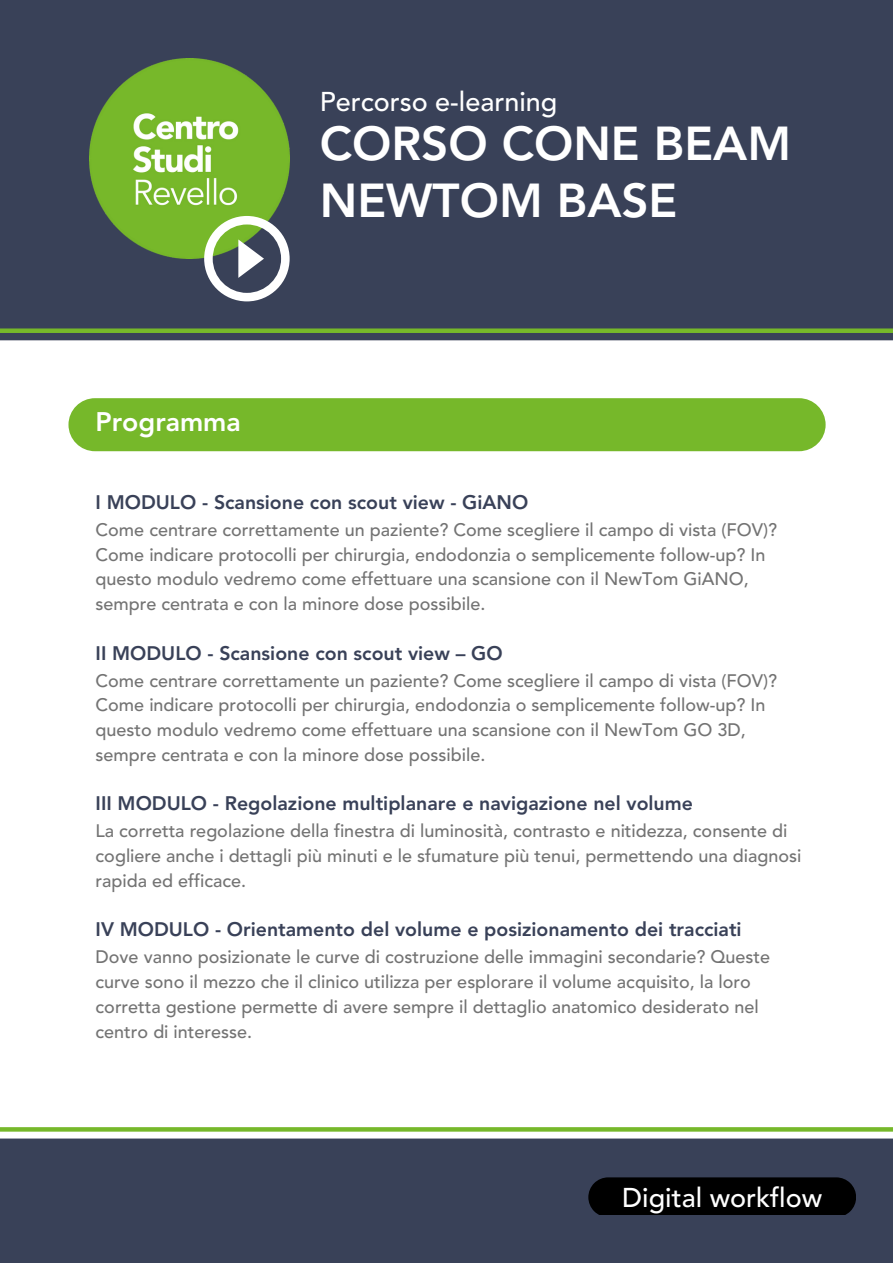
<style>
.page{position:relative;width:893px;height:1264px;background:#fff}
.page>*{position:absolute;margin:0;border:0;box-sizing:border-box;transform-origin:0 0}
.t1{font:800 47.25px/56.2px "Avenir LT Std";color:#fff}
.t2{font:500 27px "Avenir LT Std";color:#fff}
.t3{font:800 26.7px "Avenir LT Std";color:#fff}
.t4{font:800 19.5px "Avenir LT Std";color:#394158}
.t5{font:500 18px/24.8px "Avenir LT Std";color:#737373}
</style>
<div class="page">
<div style="left:0;top:0;width:892px;height:1262px;background:#394158"></div>
<img style="left:89px;top:58px;width:200px;height:200px">
<svg style="left:204px;top:216px;width:85px;height:85px"></svg>
<div style="left:0;top:340px;width:892px;height:798px;background:#fff"></div>
<div style="left:588px;top:1177px;width:268px;height:37px;background:#000"></div>
<svg style="left:0;top:1127px;width:892px;height:4px;background:#7bba32"></svg>
<div style="left:0;top:328px;width:892px;height:5px;background:#76b82a"></div>
<div style="left:68px;top:398px;width:757px;height:53px;background:#76b82a;border-radius:27px"></div>
<h2 class="t2" style="left:320px;top:91px;width:239px">Percorso e-learning</h2>
<h3 class="t3" style="left:96px;top:410px;width:147px">Programma</h3>
<h1 class="t1" style="left:320px;top:120px;width:473px">CORSO CONE BEAM<br>NEWTOM BASE</h1>
<p class="t4" style="left:96px;top:494px;width:434px">I MODULO - Scansione con scout view - GiANO</p>
<p class="t5" style="left:96px;top:519px;width:682px">Come centrare correttamente un paziente? Come scegliere il campo di vista (FOV)?<br>Come indicare protocolli per chirurgia, endodonzia o semplicemente follow-up? In questo modulo vedremo come effettuare una scansione con il NewTom GiANO, sempre centrata e con la minore dose possibile.</p>
<p class="t4" style="left:96px;top:645px;width:408px">II MODULO - Scansione con scout view – GO</p>
<p class="t5" style="left:96px;top:669px;width:682px">Come centrare correttamente un paziente? Come scegliere il campo di vista (FOV)?<br>Come indicare protocolli per chirurgia, endodonzia o semplicemente follow-up? In questo modulo vedremo come effettuare una scansione con il NewTom GO 3D, sempre centrata e con la minore dose possibile.</p>
<p class="t4" style="left:96px;top:795px;width:598px">III MODULO - Regolazione multiplanare e navigazione nel volume</p>
<p class="t5" style="left:96px;top:820px;width:707px">La corretta regolazione della finestra di luminosità, contrasto e nitidezza, consente di cogliere anche i dettagli più minuti e le sfumature più tenui, permettendo una diagnosi rapida ed efficace.</p>
<p class="t4" style="left:96px;top:921px;width:647px">IV MODULO - Orientamento del volume e posizionamento dei tracciati</p>
<p class="t5" style="left:96px;top:946px;width:675px">Dove vanno posizionate le curve di costruzione delle immagini secondarie? Queste curve sono il mezzo che il clinico utilizza per esplorare il volume acquisito, la loro corretta gestione permette di avere sempre il dettaglio anatomico desiderato nel centro di interesse.</p>
<h2 class="t2" style="left:622px;top:1186px;width:201px">Digital workflow</h2>
</div>
